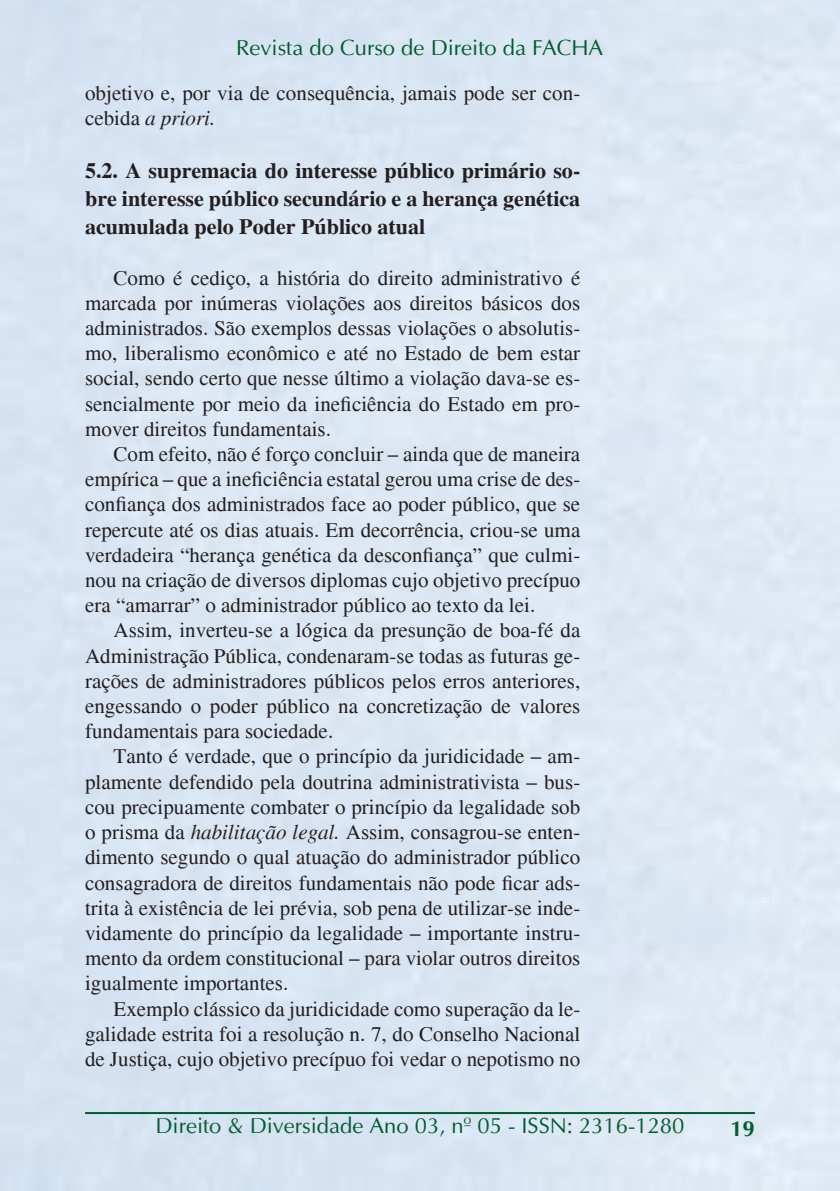
<style>
.page{position:relative;width:840px;height:1191px;background:#fff}
.page>*{position:absolute;margin:0;border:0;box-sizing:border-box;transform-origin:0 0}
.Pergunta{font:700 22px/28px "Times";color:#231f20;text-align:justify}
.t1{font:22px "Ottawa Plain";color:#005c2c}
.t2{font:700 22px "Ottawa";color:#005c2c}
.Texto{font:21px/25.2px "Times";color:#231f20;text-align:justify}
.s1{font-style:italic}
</style>
<div class="page">
<div style="left:0;top:0;width:839px;height:1191px;background:#dbe6f3"></div>
<hr style="left:85px;top:1112px;width:669px;height:2px;background:#005c2c">
<p class="t1" style="left:236px;top:35px;width:368px">Revista do Curso de Direito da FACHA</p>
<p class="Texto" style="left:85px;top:80px;width:496px">objetivo e, por via de consequência, jamais pode ser con&shy;cebida <span class="s1">a priori.</span></p>
<p class="Pergunta" style="left:85px;top:157px;width:496px">5.2. A supremacia do interesse público primário so&shy;bre interesse público secundário e a herança genética acumulada pelo Poder Público atual</p>
<p class="Texto" style="left:85px;top:265px;width:496px;text-indent:28px">Como é cediço, a história do direito administrativo é marcada por inúmeras violações aos direitos básicos dos administrados. São exemplos dessas violações o absolutis&shy;mo, liberalismo econômico e até no Estado de bem estar social, sendo certo que nesse último a violação dava-se es&shy;sencialmente por meio da ineficiência do Estado em pro&shy;mover direitos fundamentais.</p>
<p class="Texto" style="left:85px;top:441px;width:496px;text-indent:28px">Com efeito, não é forço concluir – ainda que de maneira empírica – que a ineficiência estatal gerou uma crise de des&shy;confiança dos administrados face ao poder público, que se repercute até os dias atuais. Em decorrência, criou-se uma verdadeira “herança genética da desconfiança” que culmi&shy;nou na criação de diversos diplomas cujo objetivo precípuo era “amarrar” o administrador público ao texto da lei.</p>
<p class="Texto" style="left:85px;top:618px;width:496px;text-indent:28px">Assim, inverteu-se a lógica da presunção de boa-fé da Administração Pública, condenaram-se todas as futuras ge&shy;rações de administradores públicos pelos erros anteriores, engessando o poder público na concretização de valores fundamentais para sociedade.</p>
<p class="Texto" style="left:85px;top:744px;width:496px;text-indent:28px">Tanto é verdade, que o princípio da juridicidade – am&shy;plamente defendido pela doutrina administrativista – bus&shy;cou precipuamente combater o princípio da legalidade sob o prisma da <span class="s1">habilitação legal.</span> Assim, consagrou-se enten&shy;dimento segundo o qual atuação do administrador público consagradora de direitos fundamentais não pode ficar ads&shy;trita à existência de lei prévia, sob pena de utilizar-se inde&shy;vidamente do princípio da legalidade – importante instru&shy;mento da ordem constitucional – para violar outros direitos igualmente importantes.</p>
<p class="Texto" style="left:85px;top:996px;width:496px;text-indent:28px">Exemplo clássico da juridicidade como superação da le&shy;galidade estrita foi a resolução n. 7, do Conselho Nacional de Justiça, cujo objetivo precípuo foi vedar o nepotismo no</p>
<p class="t1" style="left:155px;top:1113px;width:530px">Direito &amp; Diversidade Ano 03, nº 05 - ISSN: 2316-1280</p>
<p class="t2" style="left:730px;top:1115px;width:26px">19</p>
</div>
